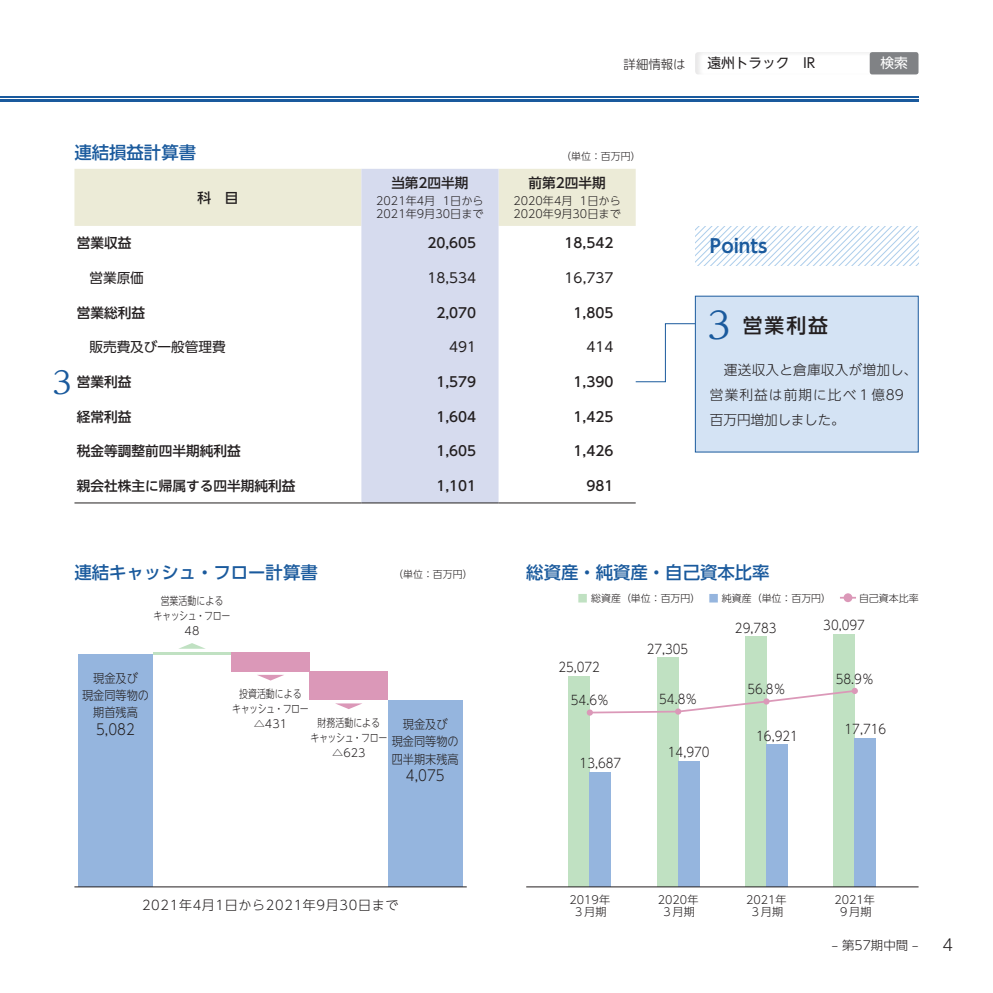
<style>
.page{position:relative;width:993px;height:993px;background:#fff}
.page>*{position:absolute;margin:0;border:0;box-sizing:border-box;transform-origin:0 0}
.t1{font:30.97px "UD Reimin Pro";color:#1a5a9d}
.t2{font:500 19.78px "UD Shin Go NT Pro";color:#231f20}
.t3{font:700 18.55px "UD Shin Go NT Pro De";color:#1a5a9d}
.t4{font:500 17.32px "UD Shin Go Pro";color:#1a5a9d}
.t5{font:300 16.1px "UD Shin Go Pro";color:#231f20}
.t6{font:300 14.88px "UD Shin Go NT Pro";color:#231f20;scale:.9 1}
.t7{font:500 13.65px "UD Shin Go NT Pro";color:#231f20}
.t8{font:13.65px "UD Shin Go NT Pro";color:#231f20}
.t9{font:300 13.65px/24.8px "UD Shin Go NT Pro";letter-spacing:.015em;color:#231f20}
.t10{font:13.65px "UD Shin Go NT Pro";color:#fff}
.t11{font:300 12.95px "UD Shin Go NT Pro";color:#231f20;scale:.9 1}
.t12{font:300 12.95px "UD Shin Go NT Pro";letter-spacing:.05em;color:#231f20}
.t13{font:300 12.42px/17.3px "UD Shin Go NT Pro";color:#231f20;text-align:center;scale:.9 1}
.t14{font:300 12.42px "UD Shin Go Pro";color:#231f20}
.t15{font:300 12.42px "UD Shin Go NT Pro";color:#231f20}
.t16{font:300 11.2px/12.4px "UD Shin Go NT Pro";color:#231f20;text-align:center}
.t17{font:300 11.2px/14.9px "UD Shin Go NT Pro";color:#231f20;text-align:center;scale:.8 1}
.t18{font:300 9.97px "UD Shin Go NT Pro";color:#231f20}
.t19{font:300 9.97px "UD Shin Go Pro";color:#231f20}
.s1{font-family:"UD Reimin Pro";font-weight:400;font-size:37.27px;color:#1a5a9d}
.s2{color:#c0e1c2}
.s3{color:#95b5de}
</style>
<div class="page">
<svg style="left:695px;top:226px;width:223px;height:39px"></svg>
<div style="left:694px;top:296px;width:224px;height:156px;background:#d4e3f4"></div>
<hr style="left:0;top:99px;width:918px;height:3px;background:#1a5a9d">
<hr style="left:0;top:96px;width:918px;height:1px;background:#1a5a9d">
<div style="left:74px;top:169px;width:561px;height:57px;background:#ecebd7"></div>
<div style="left:361px;top:169px;width:137px;height:333px;background:#d6dbee"></div>
<hr style="left:74px;top:502px;width:287px;height:1px;background:#231f20">
<hr style="left:361px;top:502px;width:137px;height:1px;background:#231f20">
<hr style="left:498px;top:502px;width:137px;height:1px;background:#231f20">
<div style="left:869px;top:52px;width:49px;height:22px;background:#808285;border-radius:3px"></div>
<svg style="left:635px;top:323px;width:60px;height:59px"></svg>
<div style="left:78px;top:654px;width:75px;height:232px;background:#95b5de"></div>
<div style="left:388px;top:700px;width:74px;height:186px;background:#95b5de"></div>
<hr style="left:153px;top:651px;width:78px;height:3px;background:#c0e1c2">
<div style="left:231px;top:651px;width:78px;height:20px;background:#db98b8"></div>
<div style="left:309px;top:671px;width:79px;height:29px;background:#db98b8"></div>
<svg style="left:181px;top:643px;width:23px;height:5px"></svg>
<svg style="left:257px;top:674px;width:27px;height:6px"></svg>
<svg style="left:335px;top:703px;width:27px;height:6px"></svg>
<hr style="left:74px;top:886px;width:392px;height:1px;background:#231f20">
<div style="left:656px;top:657px;width:22px;height:229px;background:#c0e1c2"></div>
<div style="left:678px;top:761px;width:21px;height:125px;background:#95b5de"></div>
<div style="left:568px;top:676px;width:21px;height:210px;background:#c0e1c2"></div>
<div style="left:589px;top:771px;width:22px;height:115px;background:#95b5de"></div>
<div style="left:745px;top:636px;width:21px;height:250px;background:#c0e1c2"></div>
<div style="left:766px;top:744px;width:21px;height:142px;background:#95b5de"></div>
<div style="left:833px;top:634px;width:21px;height:252px;background:#c0e1c2"></div>
<div style="left:854px;top:737px;width:21px;height:149px;background:#95b5de"></div>
<hr style="left:526px;top:886px;width:392px;height:1px;background:#231f20">
<svg style="left:586px;top:687px;width:271px;height:28px"></svg>
<svg style="left:840px;top:596px;width:15px;height:2px"></svg>
<div style="left:843px;top:593px;width:9px;height:9px;background:#db98b8;border-radius:50%"></div>
<p class="t4" style="left:74px;top:139px;width:123px">連結損益計算書</p>
<p class="t7" style="left:197px;top:186px;width:42px">科　目</p>
<p class="t15" style="left:623px;top:54px;width:64px">詳細情報は</p>
<p class="t8" style="left:707px;top:52px;width:109px">遠州トラック　IR</p>
<p class="t10" style="left:880px;top:52px;width:29px">検索</p>
<p class="t7" style="left:391px;top:171px;width:79px">当第2四半期</p>
<p class="t16" style="left:376px;top:194px;width:109px;text-align:left">2021年4月 1日から<br>2021年9月30日まで</p>
<p class="t19" style="left:561px;top:148px;width:81px">（単位：百万円）</p>
<p class="t7" style="left:528px;top:171px;width:79px">前第2四半期</p>
<p class="t16" style="left:513px;top:194px;width:109px;text-align:left">2020年4月 1日から<br>2020年9月30日まで</p>
<p class="t7" style="left:77px;top:232px;width:56px">営業収益</p>
<p class="t7" style="left:427px;top:232px;width:50px">20,605</p>
<p class="t7" style="left:564px;top:232px;width:50px">18,542</p>
<p class="t8" style="left:89px;top:267px;width:56px">営業原価</p>
<p class="t8" style="left:427px;top:267px;width:50px">18,534</p>
<p class="t8" style="left:564px;top:267px;width:50px">16,737</p>
<p class="t7" style="left:77px;top:301px;width:70px">営業総利益</p>
<p class="t7" style="left:436px;top:301px;width:41px">2,070</p>
<p class="t7" style="left:573px;top:301px;width:41px">1,805</p>
<p class="t8" style="left:89px;top:336px;width:138px">販売費及び一般管理費</p>
<p class="t8" style="left:449px;top:336px;width:29px">491</p>
<p class="t8" style="left:586px;top:336px;width:29px">414</p>
<p class="t7" style="left:77px;top:370px;width:56px">営業利益</p>
<p class="t7" style="left:436px;top:370px;width:41px">1,579</p>
<p class="t7" style="left:573px;top:370px;width:41px">1,390</p>
<p class="t7" style="left:77px;top:405px;width:56px">経常利益</p>
<p class="t7" style="left:436px;top:405px;width:41px">1,604</p>
<p class="t7" style="left:573px;top:405px;width:41px">1,425</p>
<p class="t7" style="left:77px;top:440px;width:165px">税金等調整前四半期純利益</p>
<p class="t7" style="left:436px;top:440px;width:41px">1,605</p>
<p class="t7" style="left:573px;top:440px;width:41px">1,426</p>
<p class="t7" style="left:77px;top:474px;width:220px">親会社株主に帰属する四半期純利益</p>
<p class="t7" style="left:436px;top:474px;width:41px">1,101</p>
<p class="t7" style="left:586px;top:474px;width:29px">981</p>
<h1 class="t1" style="left:53px;top:356px;width:20px">3</h1>
<h3 class="t3" style="left:709px;top:230px;width:59px">Points</h3>
<h2 class="t2" style="left:707px;top:309px;width:122px"><span class="s1">3</span> 営業利益</h2>
<p class="t9" style="left:709px;top:357px;width:209px">　運送収入と倉庫収入が増加し、営業利益は前期に比べ１億89百万円増加しました。</p>
<p class="t4" style="left:74px;top:558px;width:245px">連結キャッシュ・フロー計算書</p>
<p class="t19" style="left:393px;top:566px;width:81px">（単位：百万円）</p>
<p class="t4" style="left:526px;top:558px;width:245px">総資産・純資産・自己資本比率</p>
<p class="t17" style="left:153px;top:592px;width:97px">営業活動による<br>キャッシュ・フロー<br>48</p>
<p class="t18" style="left:577px;top:589px;width:259px"><span class="s2">■</span> 総資産（単位：百万円）　 <span class="s3">■</span> 純資産（単位：百万円）　</p>
<p class="t18" style="left:858px;top:589px;width:61px">自己資本比率</p>
<p class="t11" style="left:734px;top:617px;width:48px">29,783</p>
<p class="t11" style="left:823px;top:614px;width:48px">30,097</p>
<p class="t11" style="left:646px;top:638px;width:48px">27,305</p>
<p class="t13" style="left:82px;top:668px;width:76px">現金及び<br>現金同等物の期首残高</p>
<p class="t6" style="left:96px;top:717px;width:45px">5,082</p>
<p class="t13" style="left:391px;top:714px;width:76px">現金及び<br>現金同等物の四半期末残高</p>
<p class="t6" style="left:406px;top:763px;width:45px">4,075</p>
<p class="t17" style="left:232px;top:686px;width:97px">投資活動による<br>キャッシュ・フロー△431</p>
<p class="t17" style="left:310px;top:714px;width:97px">財務活動による<br>キャッシュ・フロー△623</p>
<p class="t11" style="left:558px;top:656px;width:48px">25,072</p>
<p class="t11" style="left:570px;top:689px;width:44px">54.6％</p>
<p class="t11" style="left:659px;top:688px;width:44px">54.8％</p>
<p class="t11" style="left:579px;top:752px;width:48px">13,687</p>
<p class="t11" style="left:667px;top:741px;width:48px">14,970</p>
<p class="t11" style="left:747px;top:678px;width:44px">56.8％</p>
<p class="t11" style="left:756px;top:725px;width:48px">16,921</p>
<p class="t11" style="left:835px;top:668px;width:44px">58.9％</p>
<p class="t11" style="left:844px;top:718px;width:48px">17,716</p>
<p class="t12" style="left:142px;top:894px;width:258px">2021年4月1日から2021年9月30日まで</p>
<p class="t16" style="left:569px;top:892px;width:42px">2019年<br>３月期</p>
<p class="t16" style="left:657px;top:892px;width:42px">2020年<br>３月期</p>
<p class="t16" style="left:746px;top:892px;width:42px">2021年<br>３月期</p>
<p class="t16" style="left:834px;top:892px;width:42px">2021年<br>９月期</p>
<p class="t14" style="left:831px;top:934px;width:88px">– 第57期中間 –</p>
<p class="t5" style="left:942px;top:931px;width:12px">4</p>
</div>
